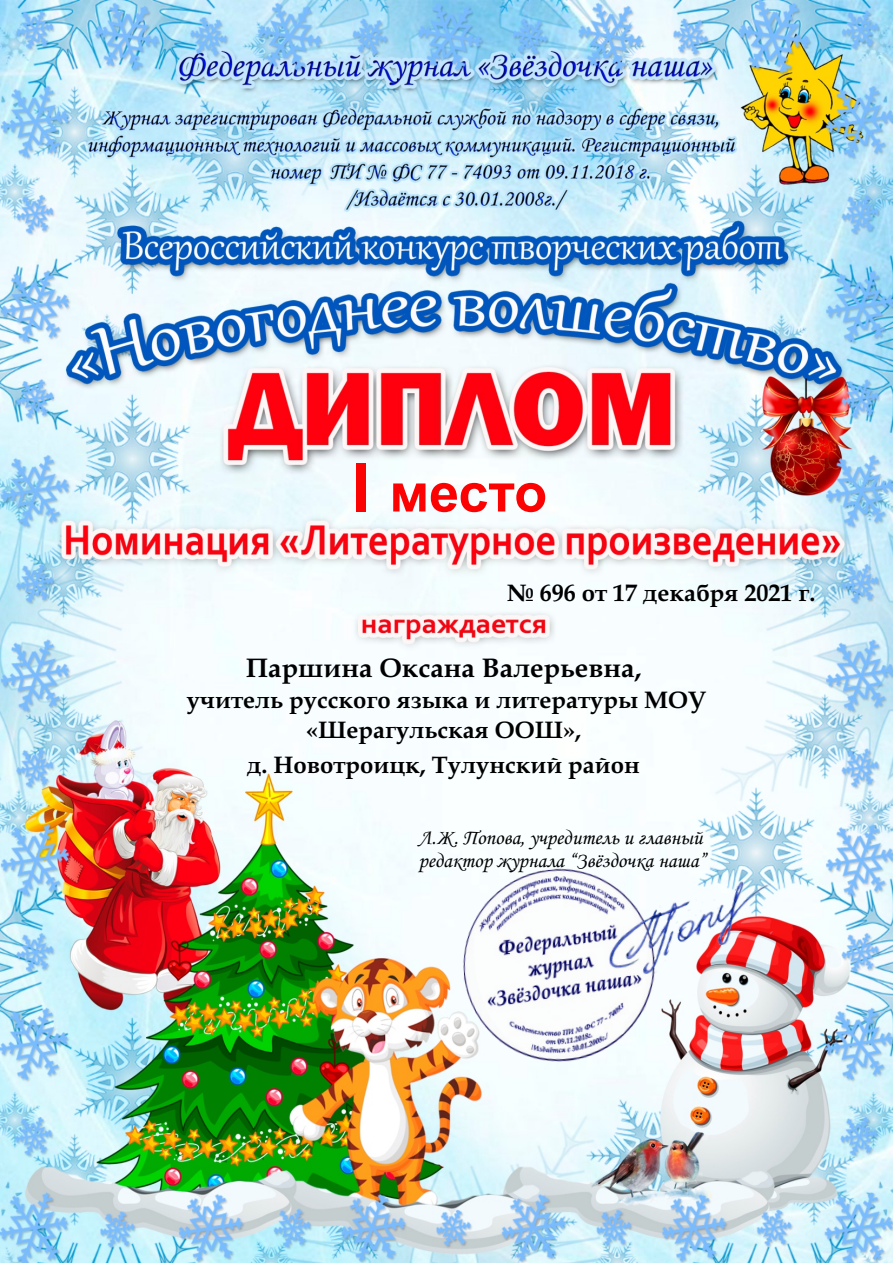
<style>
.page{position:relative;width:893px;height:1263px;background:#fff}
.page>*{position:absolute;margin:0;border:0;box-sizing:border-box;transform-origin:0 0}
.t1{font:700 54px "Arial";letter-spacing:-.005em;color:#fc0303}
.t2{font:700 27px "Book Antiqua";color:#000}
.t3{font:700 24px/30.6px "Book Antiqua";color:#000;text-align:center}
.t4{font:21px/23px "Monotype Corsiva";color:#000}
.s1{font-size:67.5px}
</style>
<div class="page">
<img style="left:0;top:0;width:893px;height:1263px">
<img style="left:449px;top:841px;width:341px;height:235px">
<h1 class="t1" style="left:352px;top:472px;width:197px"><span class="s1">I</span> место</h1>
<p class="t3" style="left:507px;top:580px;width:310px">№ 696 от 17 декабря 2021 г.</p>
<p class="t2" style="left:246px;top:657px;width:397px">Паршина Оксана Валерьевна,</p>
<p class="t3" style="left:187px;top:687px;width:521px">учитель русского языка и литературы МОУ «Шерагульская ООШ»,</p>
<p class="t3" style="left:247px;top:752px;width:394px">д. Новотроицк, Тулунский район</p>
<p class="t4" style="left:418px;top:828px;width:289px">Л.Ж. Попова, учредитель и главный редактор журнала “Звёздочка наша”</p>
</div>
